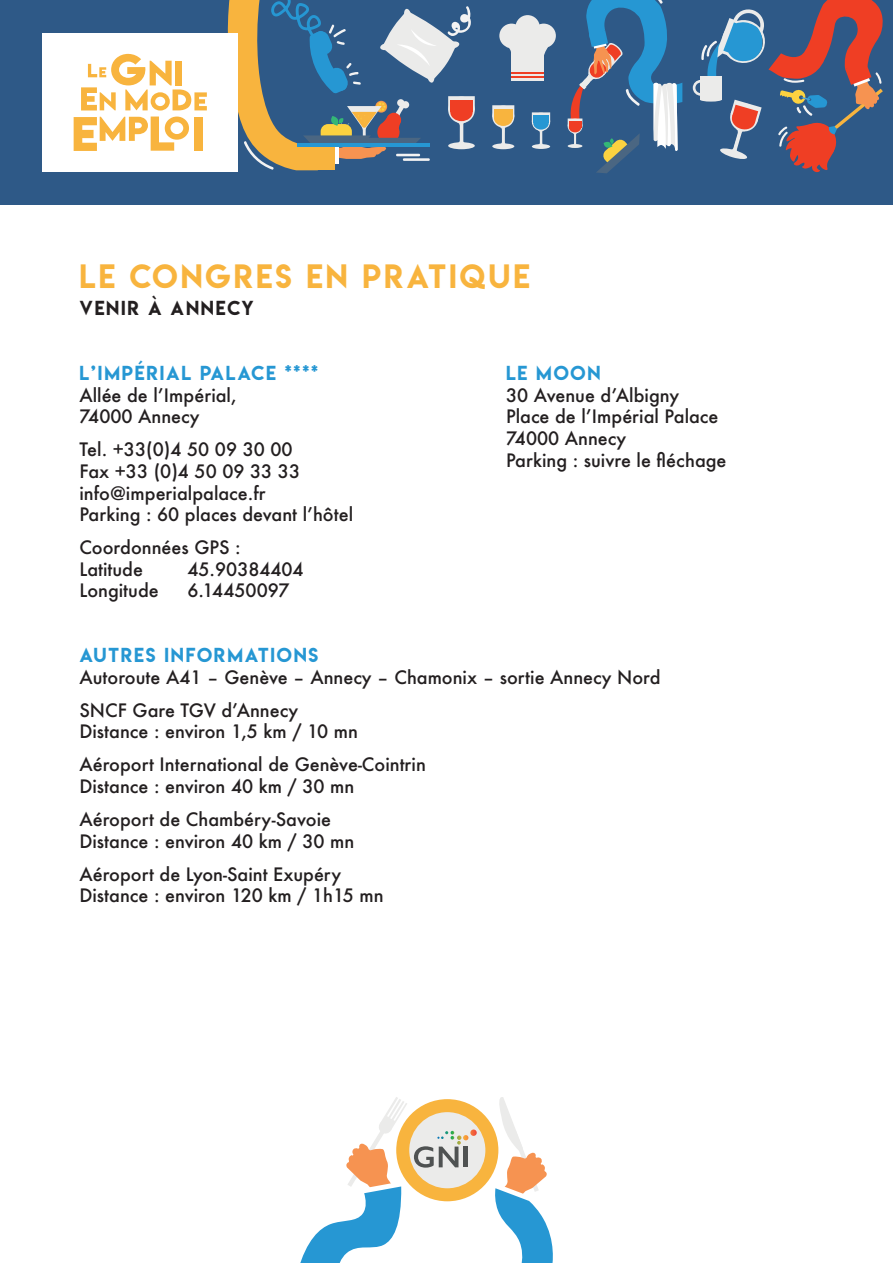
<style>
.page{position:relative;width:893px;height:1263px;background:#fff}
.page>*{position:absolute;margin:0;border:0;box-sizing:border-box;transform-origin:0 0}
.t1{font:30px "Lemon Milk";letter-spacing:.1em;color:#f8b43e}
.t2{font:500 18px "Futura";color:#231f20}
.t3{font:18px "Lemon Milk";letter-spacing:.1em;color:#2697d3}
.t4{font:18px "Lemon Milk";letter-spacing:.1em;color:#231f20}
</style>
<div class="page">
<div style="left:0;top:0;width:893px;height:205px;background:#2e5987"></div>
<div style="left:492px;top:143px;width:22px;height:6px;background:#ebebea;border-radius:50%"></div>
<svg style="left:492px;top:105px;width:22px;height:40px"></svg>
<div style="left:494px;top:111px;width:19px;height:15px;background:#f8b43e;border-radius:50%"></div>
<div style="left:494px;top:109px;width:19px;height:9px;background:#f8b43e"></div>
<div style="left:532px;top:144px;width:18px;height:5px;background:#ebebea;border-radius:50%"></div>
<svg style="left:532px;top:112px;width:18px;height:34px"></svg>
<div style="left:533px;top:117px;width:16px;height:13px;background:#2697d3;border-radius:50%"></div>
<div style="left:533px;top:115px;width:16px;height:8px;background:#2697d3"></div>
<div style="left:515px;top:15px;width:25px;height:24px;background:#ebebea;border-radius:50%"></div>
<div style="left:499px;top:24px;width:25px;height:24px;background:#ebebea;border-radius:50%"></div>
<div style="left:531px;top:24px;width:25px;height:24px;background:#ebebea;border-radius:50%"></div>
<svg style="left:502px;top:39px;width:46px;height:16px"></svg>
<div style="left:511px;top:48px;width:33px;height:32px;background:#ebebea"></div>
<hr style="left:511px;top:76px;width:33px;height:1px;background:#ef3e24">
<hr style="left:511px;top:73px;width:33px;height:1px;background:#ef3e24">
<svg style="left:693px;top:0;width:190px;height:173px"></svg>
<svg style="left:568px;top:0;width:114px;height:173px"></svg>
<svg style="left:227px;top:0;width:248px;height:170px"></svg>
<div style="left:396px;top:1099px;width:102px;height:102px;background:#f8b43e;border-radius:50%"></div>
<div style="left:409px;top:1112px;width:76px;height:76px;background:#ebebea;border-radius:50%"></div>
<svg style="left:495px;top:1097px;width:58px;height:166px"></svg>
<svg style="left:300px;top:1097px;width:107px;height:166px"></svg>
<svg style="left:414px;top:1129px;width:63px;height:38px"></svg>
<hr style="left:464px;top:1146px;width:4px;height:21px;background:#4f5252">
<div style="left:43px;top:33px;width:195px;height:139px;background:#fff"></div>
<div style="left:195px;top:117px;width:8px;height:34px;background:#f8b43e"></div>
<svg style="left:74px;top:117px;width:115px;height:34px"></svg>
<svg style="left:81px;top:54px;width:126px;height:57px"></svg>
<p class="t1" style="left:79px;top:255px;width:452px">LE CONGRES EN PRATIQUE</p>
<p class="t4" style="left:79px;top:295px;width:176px">VENIR À ANNECY</p>
<p class="t3" style="left:79px;top:360px;width:240px">L’IMPÉRIAL PALACE ****</p>
<p class="t2" style="left:79px;top:383px;width:159px">Allée de l’Impérial,</p>
<p class="t2" style="left:79px;top:404px;width:122px">74000 Annecy</p>
<p class="t2" style="left:79px;top:437px;width:215px">Tel. +33(0)4 50 09 30 00</p>
<p class="t2" style="left:79px;top:459px;width:222px">Fax +33 (0)4 50 09 33 33</p>
<p class="t2" style="left:79px;top:480px;width:188px">info@imperialpalace.fr</p>
<p class="t2" style="left:79px;top:502px;width:276px">Parking : 60 places devant l’hôtel</p>
<p class="t2" style="left:79px;top:535px;width:163px">Coordonnées GPS :</p>
<p class="t2" style="left:79px;top:557px;width:65px">Latitude</p>
<p class="t2" style="left:187px;top:557px;width:118px">45.90384404</p>
<p class="t2" style="left:79px;top:578px;width:81px">Longitude</p>
<p class="t2" style="left:187px;top:578px;width:104px">6.14450097</p>
<p class="t3" style="left:506px;top:360px;width:96px">LE MOON</p>
<p class="t2" style="left:506px;top:383px;width:175px">30 Avenue d’Albigny</p>
<p class="t2" style="left:506px;top:404px;width:214px">Place de l’Impérial Palace</p>
<p class="t2" style="left:506px;top:426px;width:122px">74000 Annecy</p>
<p class="t2" style="left:506px;top:448px;width:222px">Parking : suivre le fléchage</p>
<p class="t3" style="left:79px;top:642px;width:240px">AUTRES INFORMATIONS</p>
<p class="t2" style="left:79px;top:665px;width:583px">Autoroute A41 – Genève – Annecy – Chamonix – sortie Annecy Nord</p>
<p class="t2" style="left:79px;top:698px;width:220px">SNCF Gare TGV d’Annecy</p>
<p class="t2" style="left:79px;top:719px;width:280px">Distance : environ 1,5 km / 10 mn</p>
<p class="t2" style="left:79px;top:752px;width:348px">Aéroport International de Genève-Cointrin</p>
<p class="t2" style="left:79px;top:774px;width:276px">Distance : environ 40 km / 30 mn</p>
<p class="t2" style="left:79px;top:807px;width:253px">Aéroport de Chambéry-Savoie</p>
<p class="t2" style="left:79px;top:828px;width:276px">Distance : environ 40 km / 30 mn</p>
<p class="t2" style="left:79px;top:861px;width:263px">Aéroport de Lyon-Saint Exupéry</p>
<p class="t2" style="left:79px;top:883px;width:306px">Distance : environ 120 km / 1h15 mn</p>
</div>
